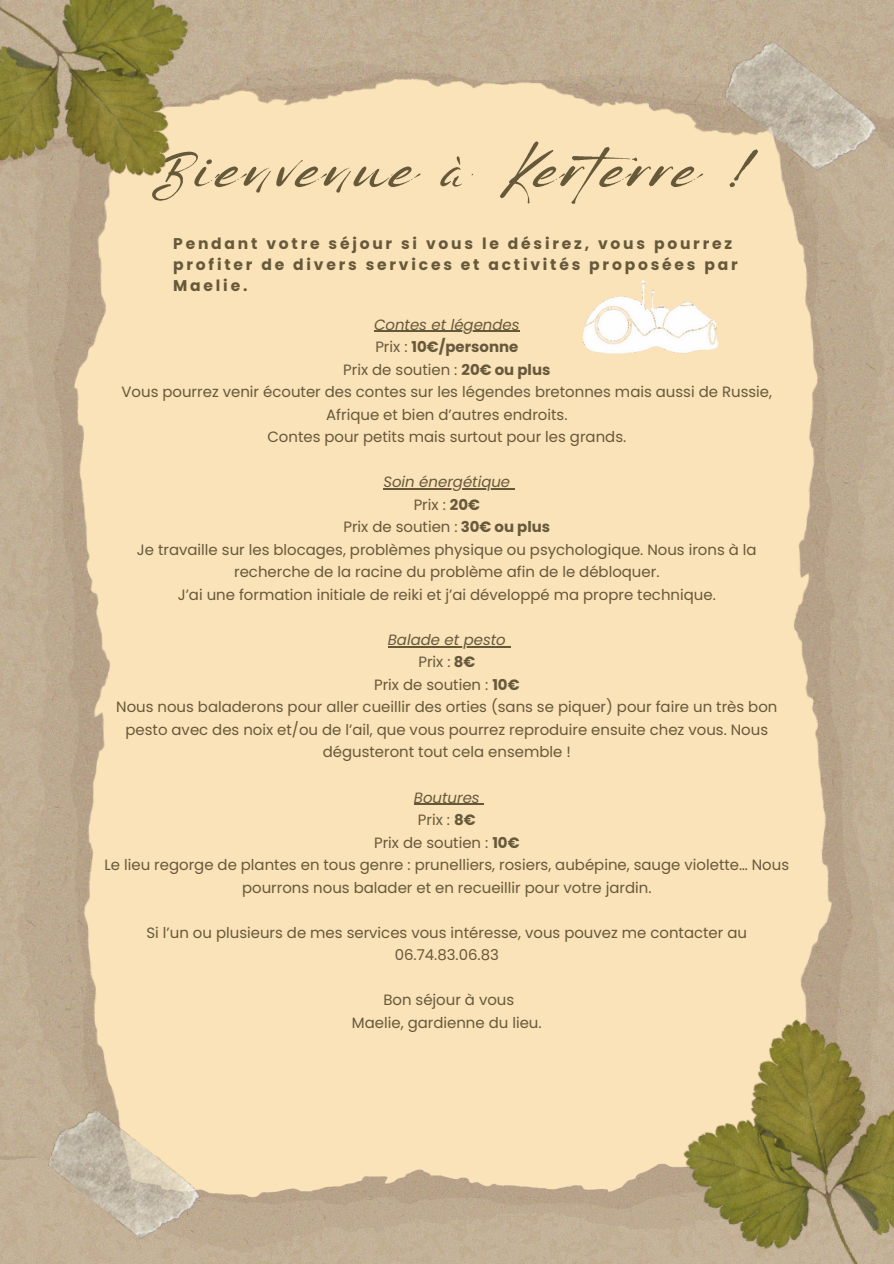
<style>
.page{position:relative;width:894px;height:1264px;background:#fff}
.page>*{position:absolute;margin:0;border:0;box-sizing:border-box;transform-origin:0 0}
.t1{font:55.65px "Lovely May Script";letter-spacing:.06em;color:#66593a}
.t2{font:700 15.45px/21px "Poppins";letter-spacing:.18em;color:#66593a}
.t3{font:14.85px/22.5px "Poppins";color:#66593a;text-align:center}
.t4{font:italic 14.85px "Poppins";color:#66593a}
.t5{font:700 14.85px "Poppins";color:#66593a}
.s1{font-weight:400}
.s2{font-weight:700}
</style>
<div class="page">
<div style="left:0;top:0;width:893px;height:1263px;background:#fae2b9"></div>
<hr style="left:374px;top:331px;width:145px;height:1px;background:#66593a">
<hr style="left:383px;top:488px;width:127px;height:1px;background:#66593a">
<hr style="left:388px;top:646px;width:117px;height:1px;background:#66593a">
<hr style="left:414px;top:803px;width:65px;height:1px;background:#66593a">
<img style="left:0;top:255px;width:110px;height:873px">
<img style="left:794px;top:225px;width:99px;height:764px">
<img style="left:250px;top:0;width:643px;height:225px">
<img style="left:0;top:1128px;width:660px;height:135px">
<img style="left:19px;top:1082px;width:198px;height:181px">
<img style="left:695px;top:15px;width:198px;height:182px">
<img style="left:660px;top:989px;width:233px;height:274px">
<img style="left:0;top:0;width:250px;height:255px">
<img style="left:583px;top:279px;width:136px;height:75px">
<p class="t1" style="left:149px;top:139px;width:612px">Bienvenue à Kerterre !</p>
<p class="t2" style="left:173px;top:233px;width:566px">Pendant votre séjour si vous le désirez, vous pourrez profiter de divers services et activités proposées par<br>Maelie.</p>
<p class="t4" style="left:374px;top:314px;width:147px">Contes et légendes</p>
<p class="t5" style="left:375px;top:337px;width:144px"><span class="s1">Prix :</span> 10€/personne</p>
<p class="t3" style="left:343px;top:358px;width:209px">Prix de soutien : <span class="s2">20€ ou plus</span></p>
<h1 class="t3" style="left:121px;top:381px;width:652px">Vous pourrez venir écouter des contes sur les légendes bretonnes mais aussi de Russie,<br>Afrique et bien d’autres endroits.</h1>
<p class="t3" style="left:267px;top:426px;width:360px">Contes pour petits mais surtout pour les grands.</p>
<p class="t4" style="left:383px;top:472px;width:128px">Soin énergétique</p>
<h2 class="t3" style="left:413px;top:493px;width:68px">Prix : <span class="s2">20€</span></h2>
<p class="t3" style="left:343px;top:516px;width:208px">Prix de soutien : <span class="s2">30€ ou plus</span></p>
<p class="t3" style="left:137px;top:538px;width:621px">Je travaille sur les blocages, problèmes physique ou psychologique. Nous irons à la recherche de la racine du problème afin de le débloquer.</p>
<p class="t3" style="left:178px;top:583px;width:539px">J’ai une formation initiale de reiki et j’ai développé ma propre technique.</p>
<p class="t4" style="left:388px;top:629px;width:119px">Balade et pesto</p>
<p class="t3" style="left:418px;top:651px;width:58px">Prix : <span class="s2">8€</span></p>
<p class="t3" style="left:374px;top:673px;width:147px">Prix de soutien : <span class="s2">10€</span></p>
<p class="t3" style="left:116px;top:696px;width:662px">Nous nous baladerons pour aller cueillir des orties (sans se piquer) pour faire un très bon pesto avec des noix et/ou de l’ail, que vous pourrez reproduire ensuite chez vous. Nous dégusteront tout cela ensemble !</p>
<p class="t4" style="left:414px;top:787px;width:67px">Boutures</p>
<p class="t3" style="left:418px;top:808px;width:59px">Prix : <span class="s2">8€</span></p>
<p class="t3" style="left:374px;top:831px;width:147px">Prix de soutien : <span class="s2">10€</span></p>
<p class="t3" style="left:104px;top:853px;width:686px">Le lieu regorge de plantes en tous genre : prunelliers, rosiers, aubépine, sauge violette… Nous pourrons nous balader et en recueillir pour votre jardin.</p>
<p class="t3" style="left:146px;top:921px;width:602px">Si l’un ou plusieurs de mes services vous intéresse, vous pouvez me contacter au<br>06.74.83.06.83</p>
<p class="t3" style="left:383px;top:988px;width:132px">Bon séjour à vous</p>
<p class="t3" style="left:352px;top:1011px;width:191px">Maelie, gardienne du lieu.</p>
</div>
